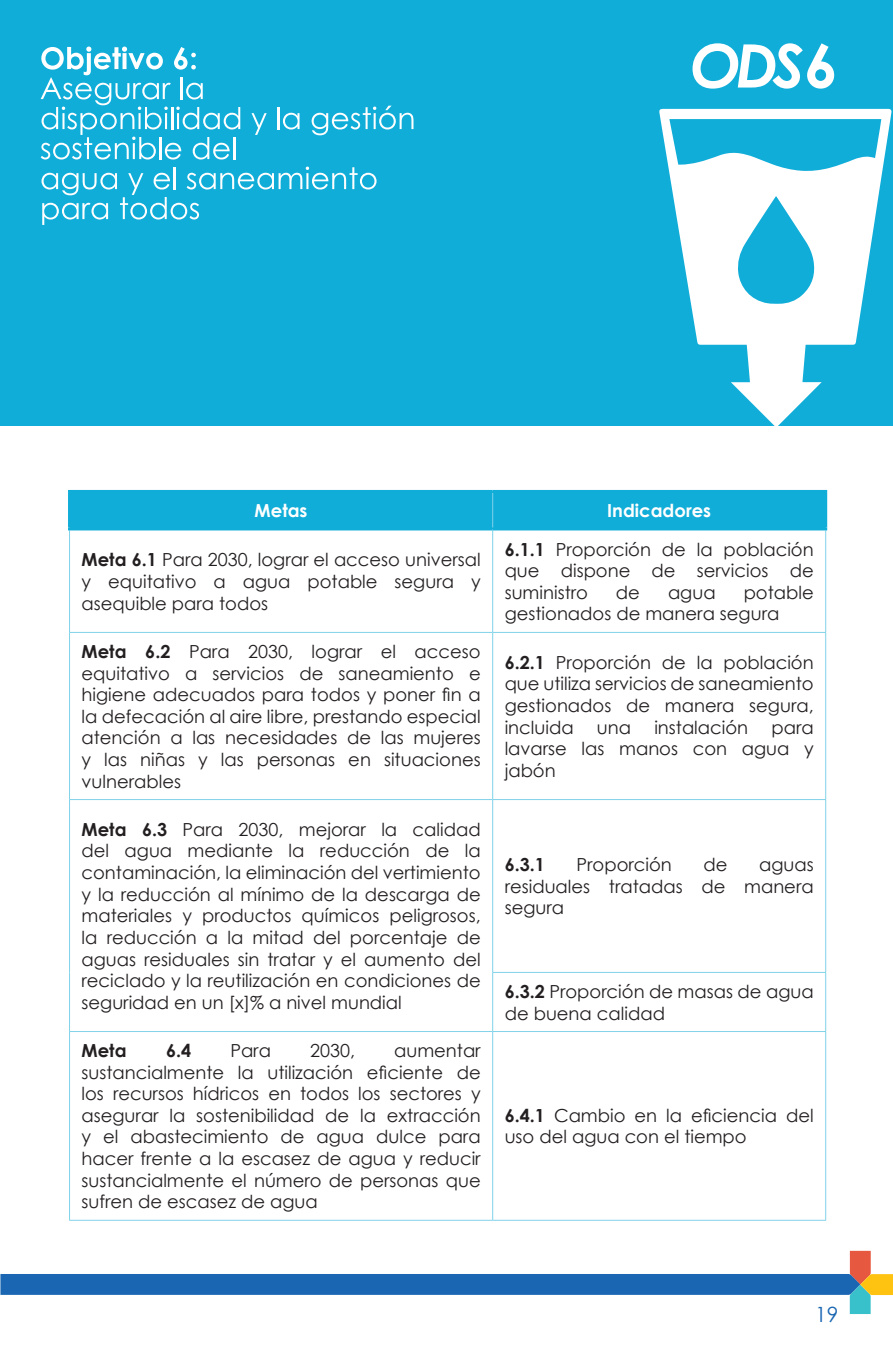
<style>
.page{position:relative;width:893px;height:1361px;background:#fff}
.page>*{position:absolute;margin:0;border:0;box-sizing:border-box;transform-origin:0 0}
.t1{font:italic 700 60px "Century Gothic";color:#fff}
.t2{font:21px "Century Gothic";color:#1a66b2}
.t3{font:18px/21.6px "Century Gothic";color:#231f20;text-align:justify}
.t4{font:700 18px "Century Gothic";color:#fff}
.t5{font:700 18px "Century Gothic";color:#231f20}
.s1{font-style:normal}
.s2{font-weight:700}
</style>
<div class="page">
<svg style="left:0;top:1251px;width:893px;height:63px"></svg>
<div style="left:0;top:0;width:893px;height:425px;background:#10add9"></div>
<svg style="left:252px;top:113px;width:15px;height:22px"></svg>
<hr style="left:277px;top:107px;width:2px;height:22px;background:#fff">
<svg style="left:283px;top:113px;width:16px;height:16px"></svg>
<svg style="left:312px;top:106px;width:101px;height:29px"></svg>
<svg style="left:41px;top:47px;width:199px;height:112px"></svg>
<hr style="left:233px;top:137px;width:2px;height:22px;background:#fff">
<svg style="left:42px;top:167px;width:335px;height:58px"></svg>
<svg style="left:659px;top:109px;width:233px;height:317px"></svg>
<div style="left:71px;top:493px;width:753px;height:34px;background:#10add9"></div>
<hr style="left:69px;top:530px;width:1px;height:102px;background:#80d2e9">
<hr style="left:492px;top:530px;width:1px;height:102px;background:#80d2e9">
<hr style="left:825px;top:530px;width:1px;height:102px;background:#80d2e9">
<hr style="left:69px;top:632px;width:424px;height:1px;background:#80d2e9">
<hr style="left:69px;top:633px;width:1px;height:166px;background:#80d2e9">
<hr style="left:493px;top:632px;width:333px;height:1px;background:#80d2e9">
<hr style="left:492px;top:633px;width:1px;height:166px;background:#80d2e9">
<hr style="left:825px;top:633px;width:1px;height:166px;background:#80d2e9">
<hr style="left:69px;top:799px;width:424px;height:1px;background:#80d2e9">
<hr style="left:69px;top:800px;width:1px;height:172px;background:#80d2e9">
<hr style="left:69px;top:972px;width:1px;height:59px;background:#80d2e9">
<hr style="left:493px;top:799px;width:333px;height:1px;background:#80d2e9">
<hr style="left:492px;top:800px;width:1px;height:172px;background:#80d2e9">
<hr style="left:825px;top:800px;width:1px;height:172px;background:#80d2e9">
<hr style="left:492px;top:972px;width:334px;height:1px;background:#80d2e9">
<hr style="left:492px;top:973px;width:1px;height:58px;background:#80d2e9">
<hr style="left:825px;top:973px;width:1px;height:58px;background:#80d2e9">
<hr style="left:69px;top:1031px;width:424px;height:1px;background:#80d2e9">
<hr style="left:69px;top:1032px;width:1px;height:188px;background:#80d2e9">
<hr style="left:493px;top:1031px;width:333px;height:1px;background:#80d2e9">
<hr style="left:492px;top:1032px;width:1px;height:188px;background:#80d2e9">
<hr style="left:825px;top:1032px;width:1px;height:188px;background:#80d2e9">
<hr style="left:68px;top:490px;width:425px;height:3px;background:#10add9">
<hr style="left:68px;top:493px;width:3px;height:34px;background:#10add9">
<hr style="left:493px;top:490px;width:334px;height:3px;background:#10add9">
<hr style="left:824px;top:493px;width:3px;height:34px;background:#10add9">
<hr style="left:68px;top:527px;width:425px;height:3px;background:#10add9">
<hr style="left:493px;top:527px;width:334px;height:3px;background:#10add9">
<hr style="left:492px;top:493px;width:1px;height:34px;background:#80d2e9">
<hr style="left:69px;top:1219px;width:424px;height:1px;background:#80d2e9">
<hr style="left:493px;top:1219px;width:333px;height:1px;background:#80d2e9">
<h1 class="t1" style="left:690px;top:27px;width:149px">ODS<span class="s1">6</span></h1>
<p class="t4" style="left:255px;top:499px;width:54px">Metas</p>
<p class="t4" style="left:607px;top:499px;width:106px">Indicadores</p>
<p class="t3" style="left:82px;top:549px;width:401px"><span class="s2">Meta 6.1</span> Para 2030, lograr el acceso universal y equitativo a agua potable segura y asequible para todos</p>
<p class="t3" style="left:505px;top:538px;width:310px"><span class="s2">6.1.1</span> Proporción de la población que dispone de servicios de suministro</p>
<p class="t3" style="left:505px;top:581px;width:310px;text-indent:239px">potable gestionados de manera segura</p>
<p class="t3" style="left:616px;top:581px;width:26px">de</p>
<p class="t3" style="left:668px;top:581px;width:49px">agua</p>
<p class="t3" style="left:82px;top:640px;width:401px"><span class="s2">Meta 6.2</span> Para 2030, lograr el acceso equitativo a servicios de saneamiento e higiene adecuados para todos y poner fin a la defecación al aire libre, prestando especial atención a las necesidades de las mujeres y las niñas y las personas en situaciones vulnerables</p>
<p class="t3" style="left:505px;top:651px;width:310px"><span class="s2">6.2.1</span> Proporción de la población que utiliza servicios de saneamiento gestionados de manera segura, incluida</p>
<p class="t3" style="left:597px;top:716px;width:36px">una</p>
<p class="t3" style="left:654px;top:716px;width:95px">instalación</p>
<p class="t3" style="left:505px;top:716px;width:310px;text-indent:267px">para lavarse las manos con agua y jabón</p>
<p class="t3" style="left:82px;top:818px;width:401px"><span class="s2">Meta 6.3</span> Para 2030, mejorar la calidad del agua mediante la reducción de la contaminación, la eliminación del vertimiento y la reducción al mínimo de la descarga de materiales y productos químicos peligrosos, la reducción a la mitad del porcentaje de aguas residuales sin tratar y el aumento del reciclado y la reutilización en condiciones de seguridad en un [x]% a nivel mundial</p>
<p class="t5" style="left:82px;top:1039px;width:46px">Meta</p>
<p class="t5" style="left:166px;top:1039px;width:27px">6.4</p>
<p class="t3" style="left:230px;top:1039px;width:42px">Para</p>
<p class="t3" style="left:310px;top:1039px;width:46px">2030,</p>
<p class="t3" style="left:82px;top:1039px;width:401px;text-indent:313px">aumentar sustancialmente la utilización eficiente de los recursos hídricos en todos los sectores y asegurar la sostenibilidad de la extracción y el abastecimiento de agua dulce para hacer frente a la escasez de agua y reducir sustancialmente el número de personas que sufren de escasez de agua</p>
<p class="t5" style="left:505px;top:853px;width:42px">6.3.1</p>
<p class="t3" style="left:577px;top:853px;width:97px">Proporción</p>
<p class="t3" style="left:703px;top:853px;width:26px">de</p>
<p class="t3" style="left:505px;top:853px;width:310px;text-indent:254px">aguas residuales tratadas de manera segura</p>
<p class="t3" style="left:505px;top:980px;width:310px"><span class="s2">6.3.2</span> Proporción de masas de agua de buena calidad</p>
<p class="t3" style="left:505px;top:1104px;width:310px"><span class="s2">6.4.1</span> Cambio en la eficiencia del uso del agua con el tiempo</p>
<p class="t2" style="left:815px;top:1301px;width:25px">19</p>
</div>
